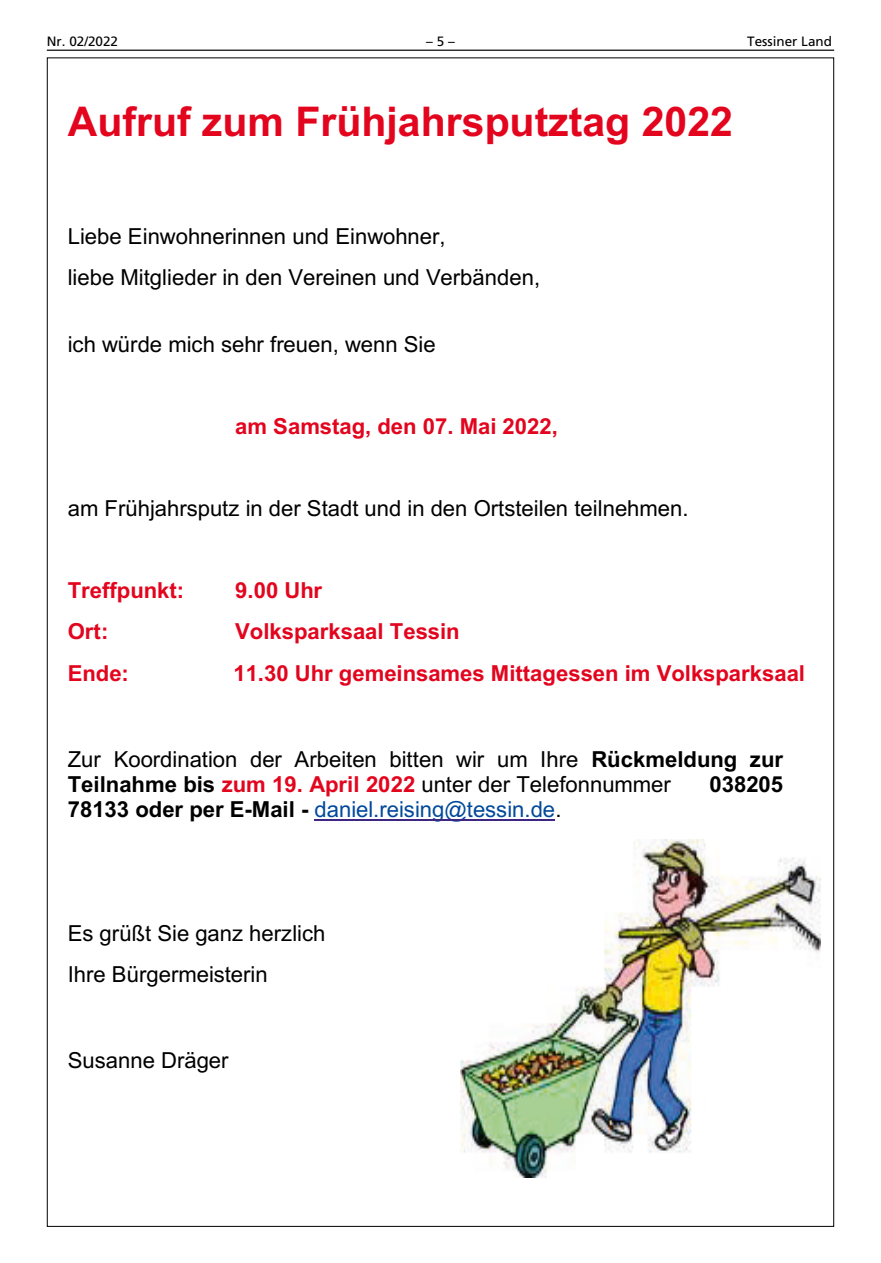
<style>
.page{position:relative;width:881px;height:1263px;background:#fff}
.page>*{position:absolute;margin:0;border:0;box-sizing:border-box;transform-origin:0 0}
.t1{font:700 40.95px "Nsxhwc Arial";color:#e3051e}
.t2{font:22.05px/41.2px "Rmwqbn Arial";color:#000}
.t3{font:700 22.05px "Nsxhwc Arial";color:#e3051e}
.t4{font:22.05px "Rmwqbn Arial";color:#00499a}
.t5{font:700 22.05px "Nsxhwc Arial";color:#000}
.t6{font:13.5px "Frutiger LT";color:#000}
.s1{font-family:"Nsxhwc Arial";font-weight:700}
.s2{font-family:"Nsxhwc Arial";font-weight:700;color:#e3051e}
.s3{font-family:"Nsxhwc Arial";font-weight:700;color:#000}
.s4{color:#000}
</style>
<div class="page">
<hr style="left:47px;top:50px;width:786px;height:1px;background:#000">
<hr style="left:314px;top:819px;width:241px;height:2px;background:#3d2783">
<img style="left:460px;top:840px;width:360px;height:338px">
<p class="t6" style="left:47px;top:34px;width:73px">Nr. 02/2022</p>
<p class="t6" style="left:426px;top:34px;width:30px">– 5 –</p>
<p class="t6" style="left:746px;top:34px;width:86px">Tessiner Land</p>
<h1 class="t1" style="left:68px;top:95px;width:666px">Aufruf zum Frühjahrsputztag 2022</h1>
<p class="t2" style="left:68px;top:216px;width:474px">Liebe Einwohnerinnen und Einwohner,<br>liebe Mitglieder in den Vereinen und Verbänden,</p>
<p class="t2" style="left:68px;top:323px;width:369px">ich würde mich sehr freuen, wenn Sie</p>
<p class="t3" style="left:235px;top:412px;width:324px">am Samstag, den 07. Mai 2022,</p>
<p class="t2" style="left:68px;top:488px;width:622px">am Frühjahrsputz in der Stadt und in den Ortsteilen teilnehmen.</p>
<p class="t3" style="left:68px;top:576px;width:118px">Treffpunkt:</p>
<p class="t3" style="left:235px;top:576px;width:88px">9.00 Uhr</p>
<p class="t3" style="left:68px;top:617px;width:42px">Ort:</p>
<p class="t3" style="left:235px;top:617px;width:226px">Volksparksaal Tessin</p>
<p class="t3" style="left:68px;top:658px;width:63px">Ende:</p>
<p class="t3" style="left:233px;top:658px;width:573px">11.30 Uhr gemeinsames Mittagessen im Volksparksaal</p>
<p class="t2" style="left:68px;top:746px;width:716px;line-height:25.3px">Zur Koordination der Arbeiten bitten wir um Ihre <span class="s1">Rückmeldung zur<br>Teilnahme bis</span> <span class="s2">zum 19. April 2022</span> unter der Telefonnummer</p>
<p class="t5" style="left:709px;top:769px;width:75px">038205</p>
<p class="t4" style="left:68px;top:795px;width:495px"><span class="s3">78133 oder per E-Mail -</span> daniel.reising@tessin.de<span class="s4">.</span></p>
<p class="t2" style="left:68px;top:912px;width:259px">Es grüßt Sie ganz herzlich<br>Ihre Bürgermeisterin</p>
<p class="t2" style="left:68px;top:1040px;width:162px">Susanne Dräger</p>
</div>
